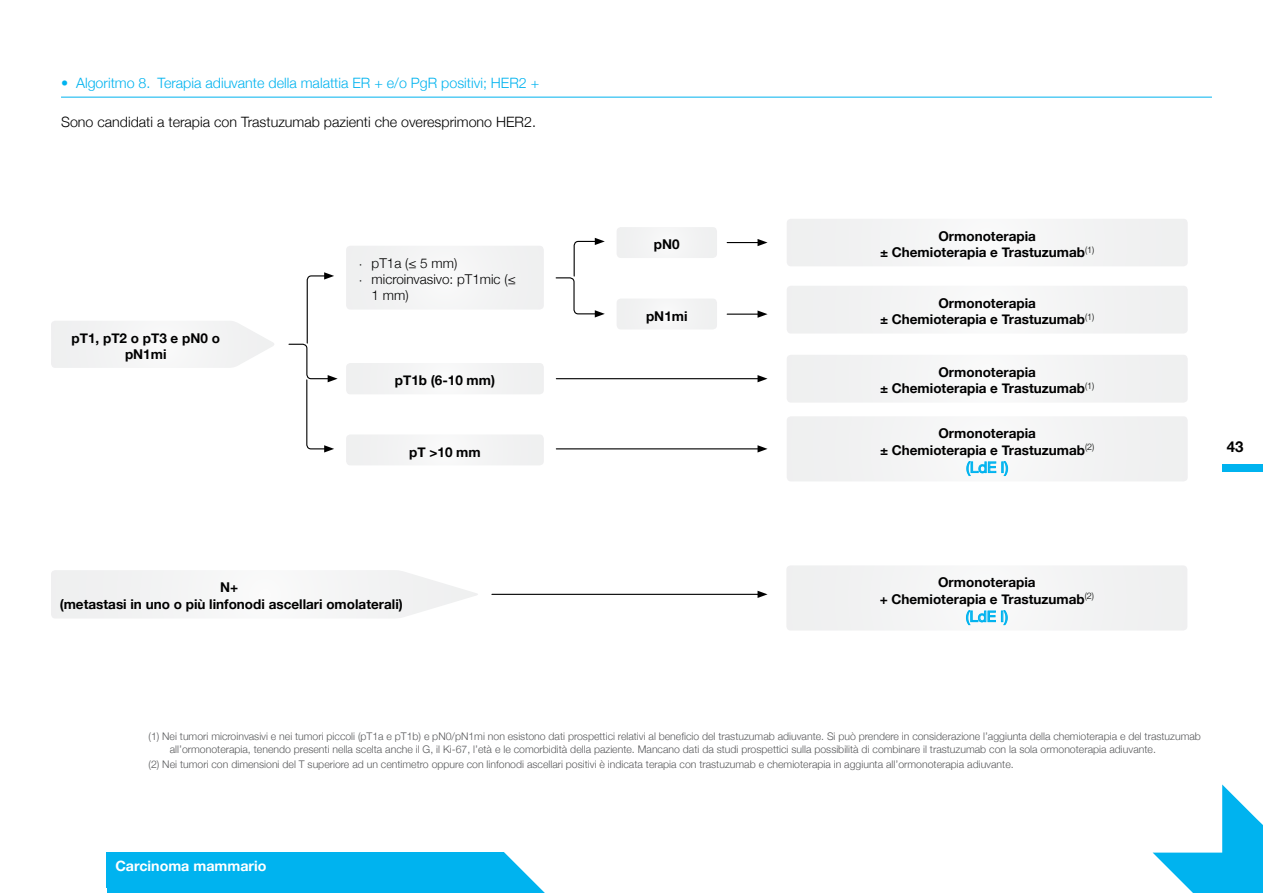
<style>
.page{position:relative;width:1263px;height:893px;background:#fff}
.page>*{position:absolute;margin:0;border:0;box-sizing:border-box;transform-origin:0 0}
.t1{font:15px "Helvetica Neue";color:#00b3ef}
.t2{font:700 15px "Helvetica Neue";color:#000}
.t3{font:300 14.25px "Helvetica Neue";color:#00b3ef}
.t4{font:300 14.25px "Helvetica Neue";color:#000}
.t5{font:700 14.25px "Helvetica Neue";color:#fff}
.t6{font:700 13.5px/16.2px "Helvetica Neue";color:#000;text-align:center}
.t7{font:300 13.5px "Helvetica Neue";color:#000}
.t8{font:300 10.5px/12.6px "Helvetica Neue";color:#58595b}
.s1{font-family:"Futura";font-weight:400;font-size:12px}
</style>
<div class="page">
<svg style="left:1152px;top:784px;width:111px;height:109px"></svg>
<div style="left:107px;top:852px;width:433px;height:36px;background:#00b3ef"></div>
<div style="left:1222px;top:464px;width:41px;height:7px;background:#00b3ef"></div>
<div style="left:107px;top:884px;width:506px;height:9px;background:#00b3ef"></div>
<svg style="left:504px;top:852px;width:109px;height:41px"></svg>
<hr style="left:61px;top:97px;width:1151px;height:1px;background:#00b3ef">
<svg style="left:288px;top:272px;width:50px;height:180px"></svg>
<svg style="left:555px;top:238px;width:50px;height:79px"></svg>
<svg style="left:51px;top:321px;width:223px;height:47px"></svg>
<div style="left:346px;top:246px;width:198px;height:63px;background:#f2f3f3"></div>
<div style="left:346px;top:363px;width:198px;height:31px;background:#f2f3f3"></div>
<div style="left:346px;top:435px;width:198px;height:30px;background:#f2f3f3"></div>
<div style="left:617px;top:227px;width:100px;height:31px;background:#f2f3f3"></div>
<div style="left:787px;top:219px;width:401px;height:47px;background:#f2f3f3"></div>
<div style="left:787px;top:286px;width:401px;height:47px;background:#f2f3f3"></div>
<div style="left:787px;top:355px;width:401px;height:47px;background:#f2f3f3"></div>
<div style="left:787px;top:416px;width:401px;height:65px;background:#f2f3f3"></div>
<div style="left:787px;top:566px;width:400px;height:64px;background:#f2f3f3"></div>
<div style="left:617px;top:299px;width:100px;height:30px;background:#f2f3f3"></div>
<hr style="left:727px;top:242px;width:33px;height:1px;background:#000">
<svg style="left:757px;top:239px;width:10px;height:7px"></svg>
<hr style="left:727px;top:314px;width:33px;height:1px;background:#000">
<svg style="left:757px;top:310px;width:10px;height:8px"></svg>
<hr style="left:556px;top:378px;width:204px;height:1px;background:#000">
<svg style="left:757px;top:375px;width:10px;height:7px"></svg>
<hr style="left:556px;top:448px;width:204px;height:1px;background:#000">
<svg style="left:757px;top:445px;width:10px;height:7px"></svg>
<hr style="left:492px;top:594px;width:268px;height:1px;background:#000">
<svg style="left:757px;top:591px;width:10px;height:7px"></svg>
<svg style="left:51px;top:570px;width:427px;height:48px"></svg>
<h2 class="t3" style="left:61px;top:72px;width:480px">• Algoritmo 8. Terapia adiuvante della malattia ER + e/o PgR positivi; HER2 +</h2>
<h2 class="t4" style="left:61px;top:110px;width:476px">Sono candidati a terapia con Trastuzumab pazienti che overesprimono HER2.</h2>
<p class="t6" style="left:72px;top:329px;width:150px">pT1, pT2 o pT3 e pN0 o pN1mi</p>
<p class="t7" style="left:359px;top:252px;width:100px"><span class="s1">∙</span> pT1a (≤ 5 mm)</p>
<p class="t7" style="left:359px;top:268px;width:158px"><span class="s1">∙</span> microinvasivo: pT1mic (≤</p>
<p class="t7" style="left:372px;top:285px;width:39px">1 mm)</p>
<p class="t6" style="left:395px;top:372px;width:102px">pT1b (6-10 mm)</p>
<p class="t6" style="left:409px;top:443px;width:73px">pT &gt;10 mm</p>
<p class="t6" style="left:60px;top:579px;width:345px">N+<br>(metastasi in uno o più linfonodi ascellari omolaterali)</p>
<p class="t6" style="left:654px;top:235px;width:27px">pN0</p>
<p class="t6" style="left:880px;top:227px;width:216px">Ormonoterapia<br>± Chemioterapia e Trastuzumab<sup>(1)</sup></p>
<p class="t6" style="left:880px;top:294px;width:216px">Ormonoterapia<br>± Chemioterapia e Trastuzumab<sup>(1)</sup></p>
<p class="t6" style="left:646px;top:307px;width:43px">pN1mi</p>
<p class="t6" style="left:880px;top:364px;width:216px">Ormonoterapia<br>± Chemioterapia e Trastuzumab<sup>(1)</sup></p>
<p class="t6" style="left:880px;top:425px;width:216px">Ormonoterapia<br>± Chemioterapia e Trastuzumab<sup>(2)</sup></p>
<h1 class="t1" style="left:966px;top:454px;width:44px">(LdE I)</h1>
<p class="t6" style="left:880px;top:574px;width:216px">Ormonoterapia<br>+ Chemioterapia e Trastuzumab<sup>(2)</sup></p>
<h1 class="t1" style="left:966px;top:603px;width:44px">(LdE I)</h1>
<h1 class="t2" style="left:1227px;top:433px;width:18px">43</h1>
<p class="t8" style="left:170px;top:730px;width:1033px;text-indent:-21px">(1) Nei tumori microinvasivi e nei tumori piccoli (pT1a e pT1b) e pN0/pN1mi non esistono dati prospettici relativi al beneficio del trastuzumab adiuvante. Si può prendere in considerazione l’aggiunta della chemioterapia e del trastuzumab all’ormonoterapia, tenendo presenti nella scelta anche il G, il Ki-67, l’età e le comorbidità della paziente. Mancano dati da studi prospettici sulla possibilità di combinare il trastuzumab con la sola ormonoterapia adiuvante.</p>
<p class="t8" style="left:148px;top:757px;width:867px">(2) Nei tumori con dimensioni del T superiore ad un centimetro oppure con linfonodi ascellari positivi è indicata terapia con trastuzumab e chemioterapia in aggiunta all’ormonoterapia adiuvante.</p>
<h2 class="t5" style="left:115px;top:853px;width:153px">Carcinoma mammario</h2>
</div>
